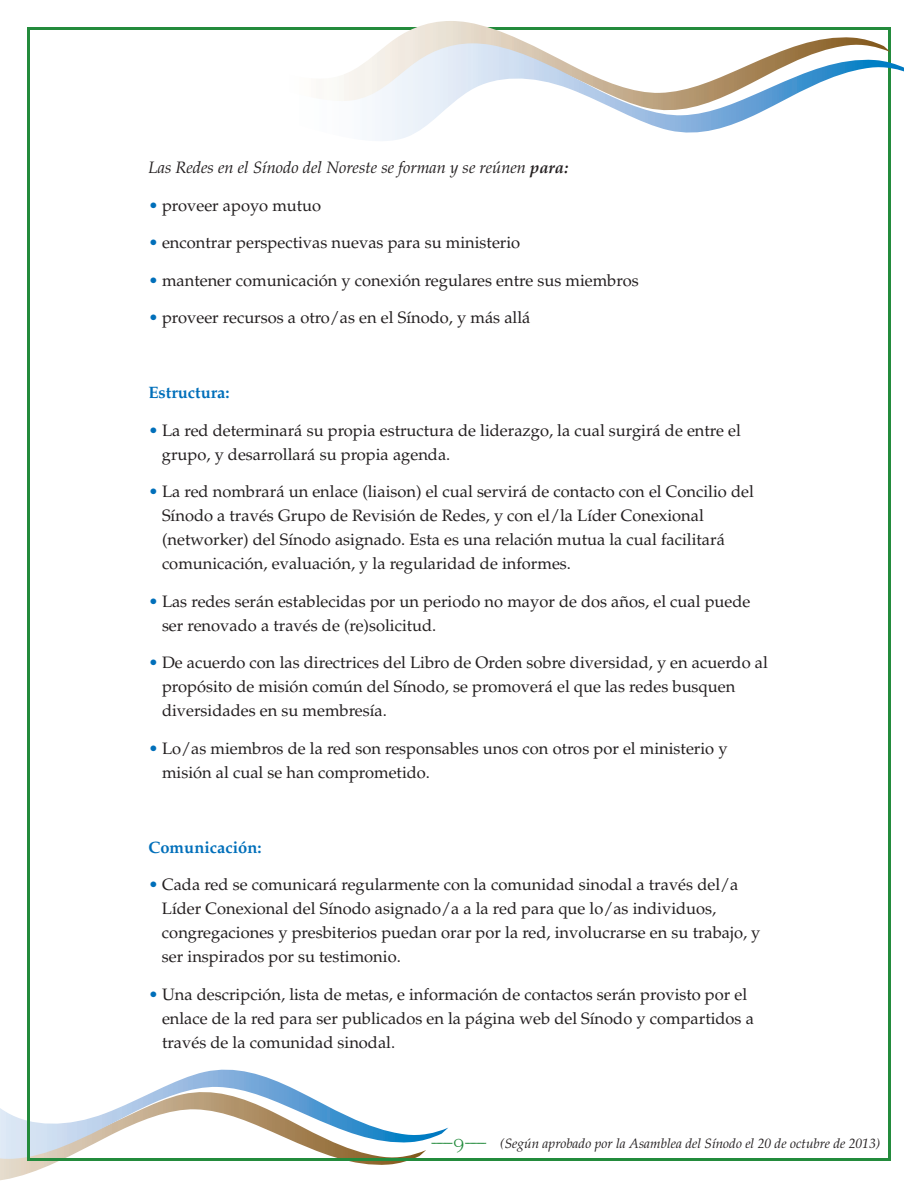
<style>
.page{position:relative;width:918px;height:1188px;background:#fff}
.page>*{position:absolute;margin:0;border:0;box-sizing:border-box;transform-origin:0 0}
.t1{font:16.5px/24px "Palatino";color:#231f20}
.t2{font:italic 16.5px "Palatino";color:#231f20}
.t3{font:700 16.5px "Palatino";color:#006fba}
.t4{font:italic 13.5px "Palatino";color:#231f20}
.s1{font-weight:700}
.s2{color:#006fba}
.s3{font-family:"Aquinas Plain";font-style:normal;font-size:21px;color:#238b3c}
</style>
<div class="page">
<img style="left:0;top:1159px;width:407px;height:22px">
<img style="left:0;top:1069px;width:448px;height:90px">
<img style="left:246px;top:21px;width:645px;height:22px">
<img style="left:339px;top:43px;width:565px;height:103px">
<p class="t2" style="left:148px;top:161px;width:421px">Las Redes en el Sínodo del Noreste se forman y se reúnen <span class="s1">para:</span></p>
<p class="t1" style="left:148px;top:195px;width:174px"><span class="s2">•</span> proveer apoyo mutuo</p>
<p class="t1" style="left:148px;top:232px;width:373px"><span class="s2">•</span> encontrar perspectivas nuevas para su ministerio</p>
<p class="t1" style="left:148px;top:270px;width:492px"><span class="s2">•</span> mantener comunicación y conexión regulares entre sus miembros</p>
<p class="t1" style="left:148px;top:307px;width:383px"><span class="s2">•</span> proveer recursos a otro/as en el Sínodo, y más allá</p>
<p class="t3" style="left:148px;top:386px;width:83px">Estructura:</p>
<p class="t1" style="left:162px;top:420px;width:580px;text-indent:-13px"><span class="s2">•</span> La red determinará su propia estructura de liderazgo, la cual surgirá de entre el grupo, y desarrollará su propia agenda.</p>
<p class="t1" style="left:162px;top:481px;width:593px;text-indent:-14px"><span class="s2">•</span> La red nombrará un enlace (liaison) el cual servirá de contacto con el Concilio del Sínodo a través Grupo de Revisión de Redes, y con el/la Líder Conexional (networker) del Sínodo asignado. Esta es una relación mutua la cual facilitará comunicación, evaluación, y la regularidad de informes.</p>
<p class="t1" style="left:162px;top:591px;width:590px;text-indent:-14px"><span class="s2">•</span> Las redes serán establecidas por un periodo no mayor de dos años, el cual puede ser renovado a través de (re)solicitud.</p>
<p class="t1" style="left:162px;top:652px;width:607px;text-indent:-14px"><span class="s2">•</span> De acuerdo con las directrices del Libro de Orden sobre diversidad, y en acuerdo al propósito de misión común del Sínodo, se promoverá el que las redes busquen diversidades en su membresía.</p>
<p class="t1" style="left:162px;top:738px;width:567px;text-indent:-14px"><span class="s2">•</span> Lo/as miembros de la red son responsables unos con otros por el ministerio y misión al cual se han comprometido.</p>
<p class="t3" style="left:148px;top:841px;width:115px">Comunicación:</p>
<p class="t1" style="left:162px;top:874px;width:600px;text-indent:-13px"><span class="s2">•</span> Cada red se comunicará regularmente con la comunidad sinodal a través del/a Líder Conexional del Sínodo asignado/a a la red para que lo/as individuos, congregaciones y presbiterios puedan orar por la red, involucrarse en su trabajo, y ser inspirados por su testimonio.</p>
<p class="t1" style="left:162px;top:984px;width:594px;text-indent:-14px"><span class="s2">•</span> Una descripción, lista de metas, e información de contactos serán provisto por el enlace de la red para ser publicados en la página web del Sínodo y compartidos a través de la comunidad sinodal.</p>
<p class="t4" style="left:430px;top:1138px;width:451px"><span class="s3">—9—</span> (Según aprobado por la Asamblea del Sínodo el 20 de octubre de 2013)</p>
</div>
